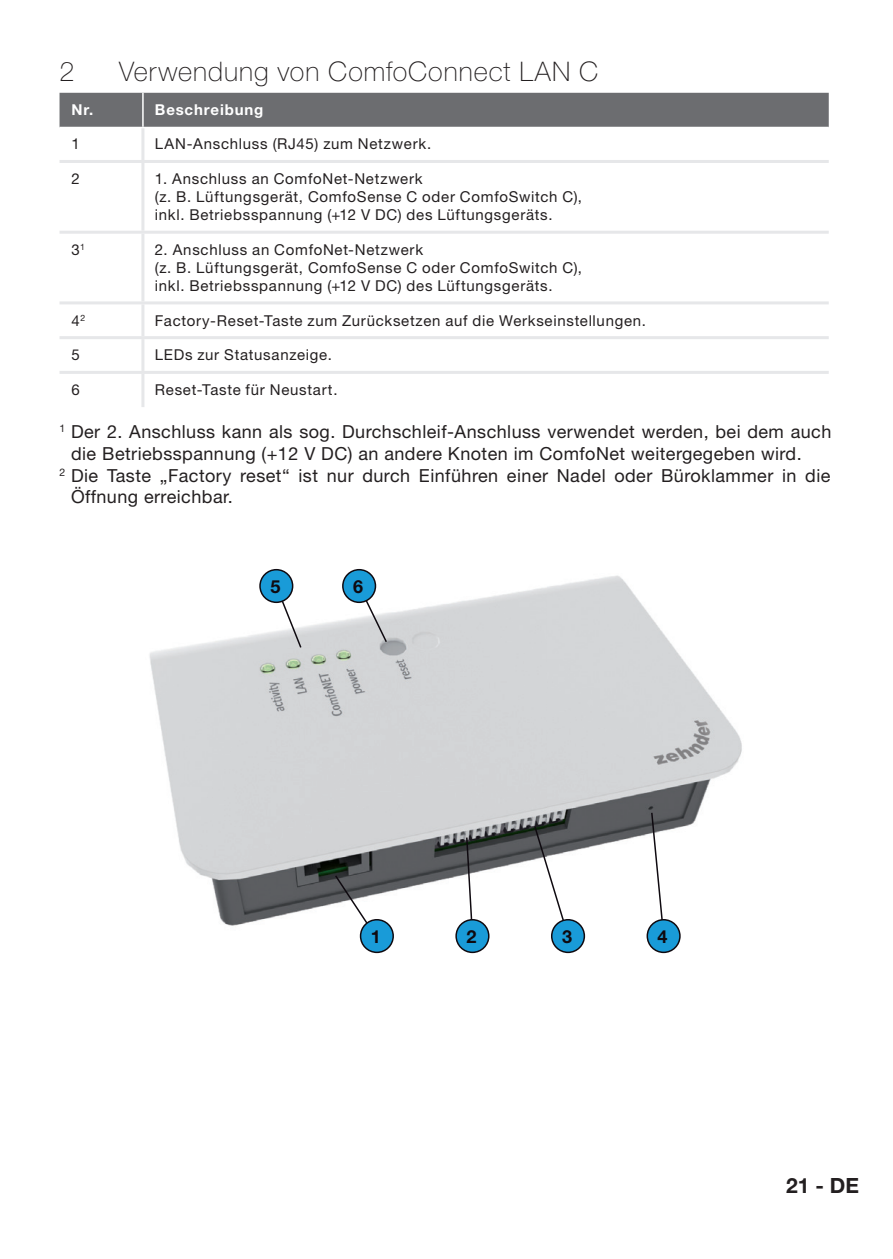
<style>
.page{position:relative;width:893px;height:1259px;background:#fff}
.page>*{position:absolute;margin:0;border:0;box-sizing:border-box;transform-origin:0 0}
.t1{font:100 27px "Helvetica Neue";letter-spacing:.035em;color:#231f20}
.t2{font:700 21px "Helvetica Neue LT Pro";color:#231f20}
.t3{font:18px "Helvetica Neue LT Pro";letter-spacing:.025em;color:#231f20}
.t4{font:700 18px "Helvetica Neue LT Pro";color:#0f0a10}
.t5{font:15px/18px "Helvetica Neue LT Pro";letter-spacing:.05em;color:#231f20}
.t6{font:700 15px "Helvetica Neue LT Pro";letter-spacing:.055em;color:#fff}
</style>
<div class="page">
<div style="left:60px;top:93px;width:769px;height:34px;background:#6c6d70"></div>
<svg style="left:60px;top:129px;width:768px;height:278px"></svg>
<hr style="left:142px;top:93px;width:2px;height:34px;background:#fff">
<hr style="left:141px;top:128px;width:3px;height:32px;background:#e6e7e9">
<hr style="left:60px;top:160px;width:83px;height:3px;background:#e6e7e9">
<hr style="left:143px;top:160px;width:686px;height:3px;background:#e6e7e9">
<hr style="left:141px;top:163px;width:3px;height:68px;background:#e6e7e9">
<hr style="left:60px;top:231px;width:83px;height:3px;background:#e6e7e9">
<hr style="left:143px;top:231px;width:686px;height:3px;background:#e6e7e9">
<hr style="left:141px;top:234px;width:3px;height:67px;background:#e6e7e9">
<hr style="left:60px;top:301px;width:83px;height:3px;background:#e6e7e9">
<hr style="left:143px;top:301px;width:686px;height:3px;background:#e6e7e9">
<hr style="left:141px;top:304px;width:3px;height:32px;background:#e6e7e9">
<hr style="left:60px;top:336px;width:83px;height:3px;background:#e6e7e9">
<hr style="left:143px;top:336px;width:686px;height:3px;background:#e6e7e9">
<hr style="left:141px;top:339px;width:3px;height:32px;background:#e6e7e9">
<hr style="left:60px;top:371px;width:83px;height:3px;background:#e6e7e9">
<hr style="left:143px;top:371px;width:686px;height:3px;background:#e6e7e9">
<hr style="left:141px;top:374px;width:3px;height:33px;background:#e6e7e9">
<img style="left:149px;top:568px;width:593px;height:368px">
<svg style="left:274px;top:584px;width:29px;height:65px"></svg>
<svg style="left:357px;top:584px;width:31px;height:60px"></svg>
<svg style="left:334px;top:873px;width:44px;height:65px"></svg>
<svg style="left:465px;top:836px;width:9px;height:84px"></svg>
<svg style="left:533px;top:824px;width:37px;height:112px"></svg>
<svg style="left:650px;top:811px;width:15px;height:114px"></svg>
<div style="left:361px;top:919px;width:32px;height:33px;background:#199bd8;border-radius:50%"></div>
<div style="left:360px;top:919px;width:34px;height:34px;border:2px solid #0f0a10;border-radius:50%"></div>
<div style="left:456px;top:919px;width:33px;height:33px;background:#199bd8;border-radius:50%"></div>
<div style="left:455px;top:919px;width:34px;height:34px;border:2px solid #0f0a10;border-radius:50%"></div>
<div style="left:260px;top:570px;width:33px;height:32px;background:#199bd8;border-radius:50%"></div>
<div style="left:259px;top:569px;width:34px;height:34px;border:2px solid #0f0a10;border-radius:50%"></div>
<div style="left:343px;top:570px;width:32px;height:32px;background:#199bd8;border-radius:50%"></div>
<div style="left:342px;top:569px;width:34px;height:34px;border:2px solid #0f0a10;border-radius:50%"></div>
<div style="left:552px;top:919px;width:32px;height:33px;background:#199bd8;border-radius:50%"></div>
<div style="left:551px;top:919px;width:34px;height:34px;border:2px solid #0f0a10;border-radius:50%"></div>
<div style="left:647px;top:919px;width:33px;height:33px;background:#199bd8;border-radius:50%"></div>
<div style="left:647px;top:919px;width:34px;height:34px;border:2px solid #0f0a10;border-radius:50%"></div>
<h1 class="t1" style="left:60px;top:56px;width:17px">2</h1>
<h1 class="t1" style="left:119px;top:56px;width:481px">Verwendung von ComfoConnect LAN C</h1>
<p class="t6" style="left:72px;top:101px;width:23px">Nr.</p>
<p class="t6" style="left:155px;top:101px;width:110px">Beschreibung</p>
<p class="t5" style="left:72px;top:135px;width:10px">1</p>
<p class="t5" style="left:155px;top:135px;width:278px">LAN-Anschluss (RJ45) zum Netzwerk.</p>
<p class="t5" style="left:72px;top:169px;width:10px">2</p>
<p class="t5" style="left:155px;top:169px;width:429px">1. Anschluss an ComfoNet-Netzwerk<br>(z. B. Lüftungsgerät, ComfoSense C oder ComfoSwitch C), inkl. Betriebsspannung (+12 V DC) des Lüftungsgeräts.</p>
<p class="t5" style="left:72px;top:240px;width:15px">3<sup>1</sup></p>
<p class="t5" style="left:155px;top:240px;width:429px">2. Anschluss an ComfoNet-Netzwerk<br>(z. B. Lüftungsgerät, ComfoSense C oder ComfoSwitch C), inkl. Betriebsspannung (+12 V DC) des Lüftungsgeräts.</p>
<p class="t5" style="left:72px;top:311px;width:15px">4<sup>2</sup></p>
<p class="t5" style="left:155px;top:311px;width:493px">Factory-Reset-Taste zum Zurücksetzen auf die Werkseinstellungen.</p>
<p class="t5" style="left:72px;top:346px;width:10px">5</p>
<p class="t5" style="left:155px;top:346px;width:179px">LEDs zur Statusanzeige.</p>
<p class="t5" style="left:72px;top:380px;width:10px">6</p>
<p class="t5" style="left:155px;top:380px;width:184px">Reset-Taste für Neustart.</p>
<p class="t3" style="left:60px;top:421px;width:773px"><sup>1</sup> Der 2. Anschluss kann als sog. Durchschleif-Anschluss verwendet werden, bei dem auch</p>
<p class="t3" style="left:71px;top:442px;width:732px">die Betriebsspannung (+12 V DC) an andere Knoten im ComfoNet weitergegeben wird.</p>
<p class="t3" style="left:60px;top:464px;width:772px"><sup>2</sup> Die Taste „Factory reset“ ist nur durch Einführen einer Nadel oder Büroklammer in die</p>
<p class="t3" style="left:71px;top:485px;width:163px">Öffnung erreichbar.</p>
<p class="t4" style="left:270px;top:575px;width:12px">5</p>
<p class="t4" style="left:353px;top:575px;width:12px">6</p>
<p class="t4" style="left:371px;top:925px;width:12px">1</p>
<p class="t4" style="left:466px;top:925px;width:12px">2</p>
<p class="t4" style="left:562px;top:925px;width:12px">3</p>
<p class="t4" style="left:658px;top:925px;width:12px">4</p>
<h2 class="t2" style="left:786px;top:1172px;width:74px">21 - DE</h2>
</div>
